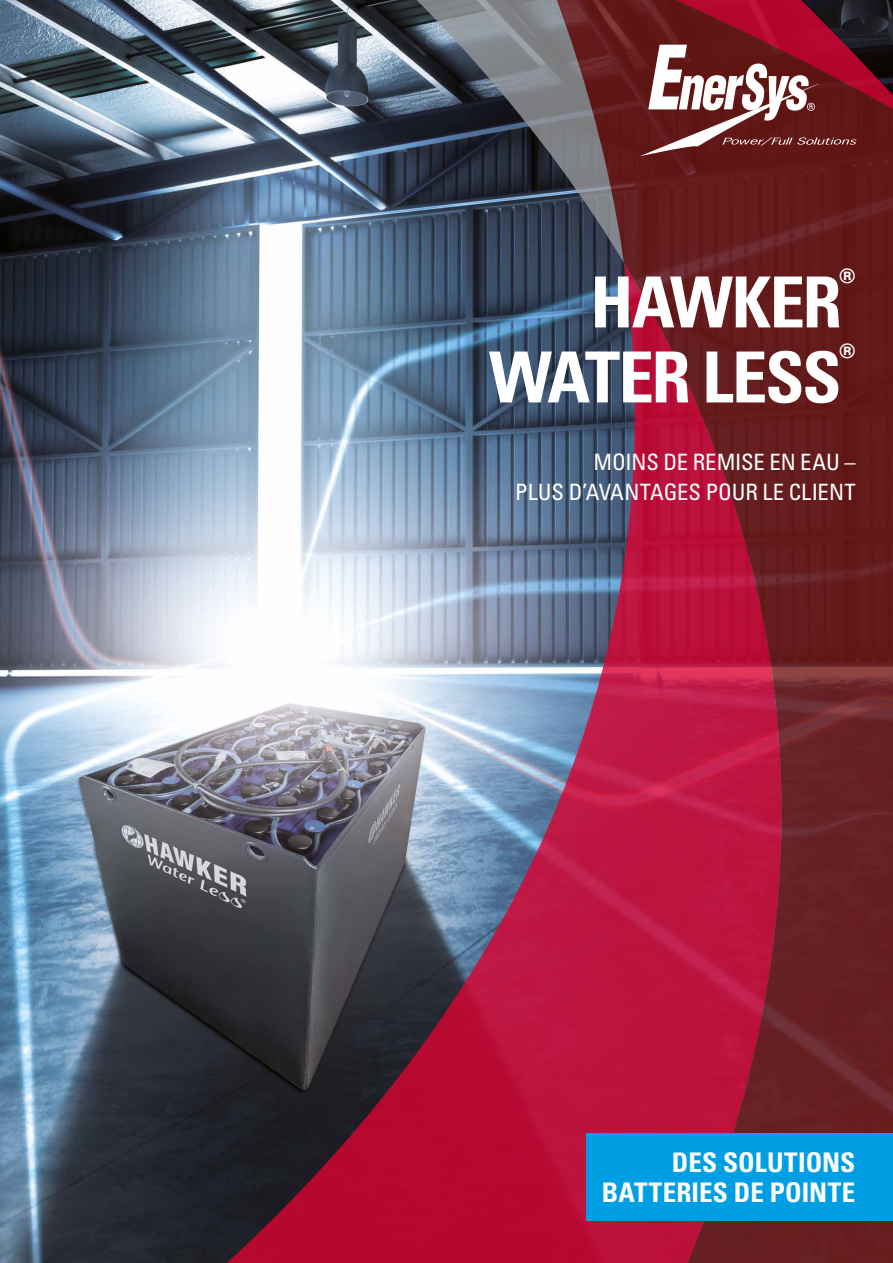
<style>
.page{position:relative;width:893px;height:1263px;background:#fff}
.page>*{position:absolute;margin:0;border:0;box-sizing:border-box;transform-origin:0 0}
.t1{font:70.5px "Univers LTCYR 67 Bold Cond";letter-spacing:-.025em;color:#fff}
.t2{font:27px/30px "Univers LTCYR 67 Bold Cond";letter-spacing:.005em;color:#fff;text-align:right}
.t3{font:condensed 22.5px/30px "Univers LTCYR 57";letter-spacing:-.005em;color:#fff;text-align:right}
</style>
<div class="page">
<img style="left:0;top:0;width:43px;height:1263px">
<img style="left:43px;top:0;width:114px;height:1263px">
<img style="left:157px;top:0;width:376px;height:1263px">
<svg style="left:533px;top:0;width:360px;height:1263px;background:#822439"></svg>
<div style="left:587px;top:1133px;width:306px;height:88px;background:#009fe3"></div>
<svg style="left:640px;top:45px;width:217px;height:111px"></svg>
<h1 class="t1" style="left:590px;top:259px;width:267px">HAWKER<sup>®</sup></h1>
<h1 class="t1" style="left:489px;top:334px;width:95px">WATER</h1>
<h1 class="t1" style="left:702px;top:334px;width:155px">LESS<sup>®</sup></h1>
<p class="t3" style="left:515px;top:446px;width:342px">MOINS DE REMISE EN EAU –<br>PLUS D’AVANTAGES POUR LE CLIENT</p>
<p class="t2" style="left:602px;top:1147px;width:255px">DES SOLUTIONS<br>BATTERIES DE POINTE</p>
</div>
